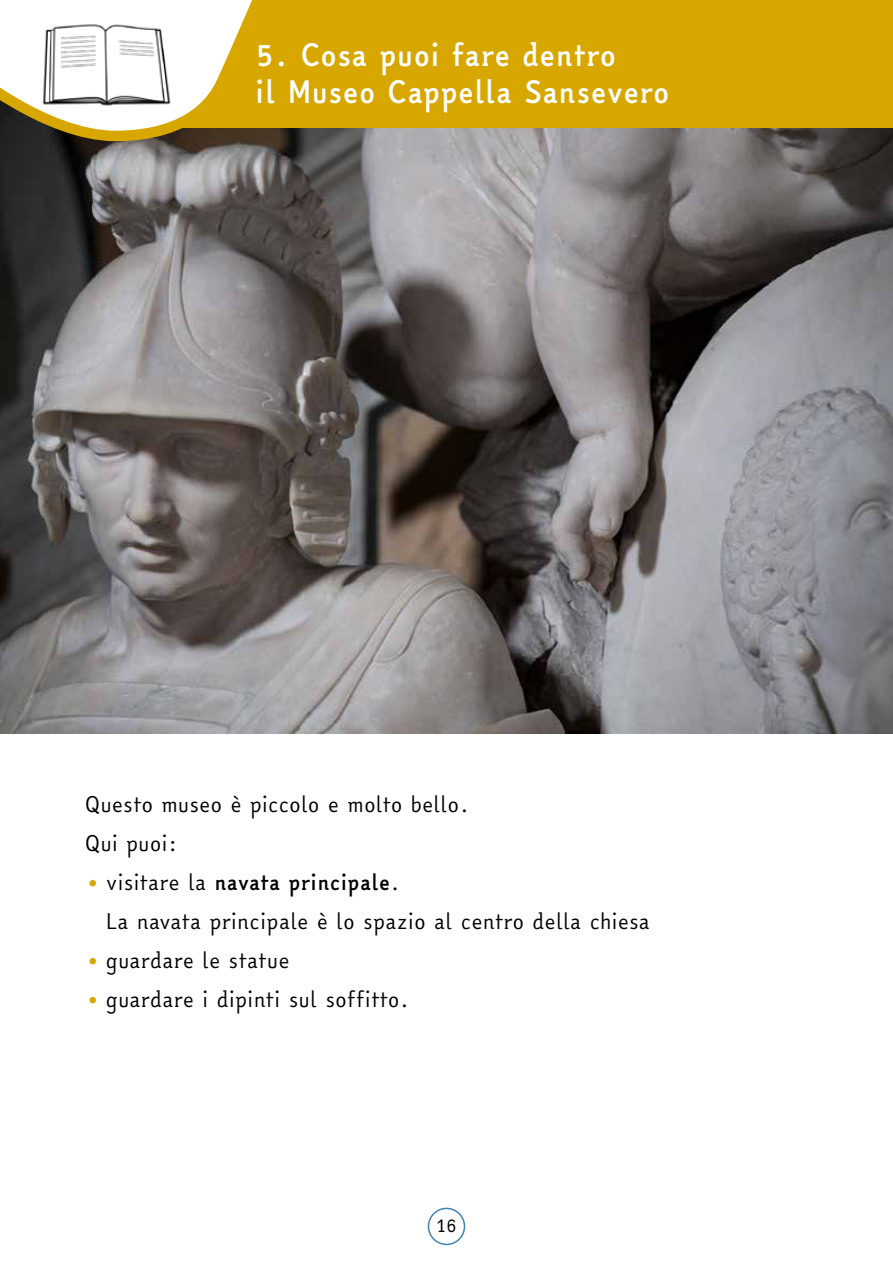
<style>
.page{position:relative;width:893px;height:1263px;background:#fff}
.page>*{position:absolute;margin:0;border:0;box-sizing:border-box;transform-origin:0 0}
.t1{font:700 30px/37.5px "Easy Reading";color:#fff}
.t2{font:21px/39px "Easy Reading";color:#000}
.t3{font:18px "Easy Reading";color:#000}
.s1{font-size:18px;color:#d7a700}
.s2{font-weight:700}
</style>
<div class="page">
<div style="left:428px;top:1208px;width:37px;height:37px;border:2px solid #4183b2;border-radius:50%"></div>
<img style="left:0;top:128px;width:893px;height:606px">
<div style="left:127px;top:0;width:766px;height:128px;background:#d7a700"></div>
<svg style="left:0;top:0;width:279px;height:146px"></svg>
<img style="left:37px;top:21px;width:140px;height:88px">
<h1 class="t1" style="left:255px;top:37px;width:416px">5. Cosa puoi fare dentro<br>il Museo Cappella Sansevero</h1>
<p class="t2" style="left:85px;top:785px;width:386px">Questo museo è piccolo e molto bello.<br>Qui puoi:</p>
<p class="t2" style="left:106px;top:863px;width:545px;text-indent:-21px"><span class="s1">•</span> visitare la <span class="s2">navata principale</span>.<br>La navata principale è lo spazio al centro della chiesa</p>
<p class="t2" style="left:85px;top:941px;width:206px"><span class="s1">•</span> guardare le statue</p>
<p class="t2" style="left:85px;top:980px;width:326px"><span class="s1">•</span> guardare i dipinti sul soffitto.</p>
<p class="t3" style="left:436px;top:1212px;width:23px">16</p>
</div>
